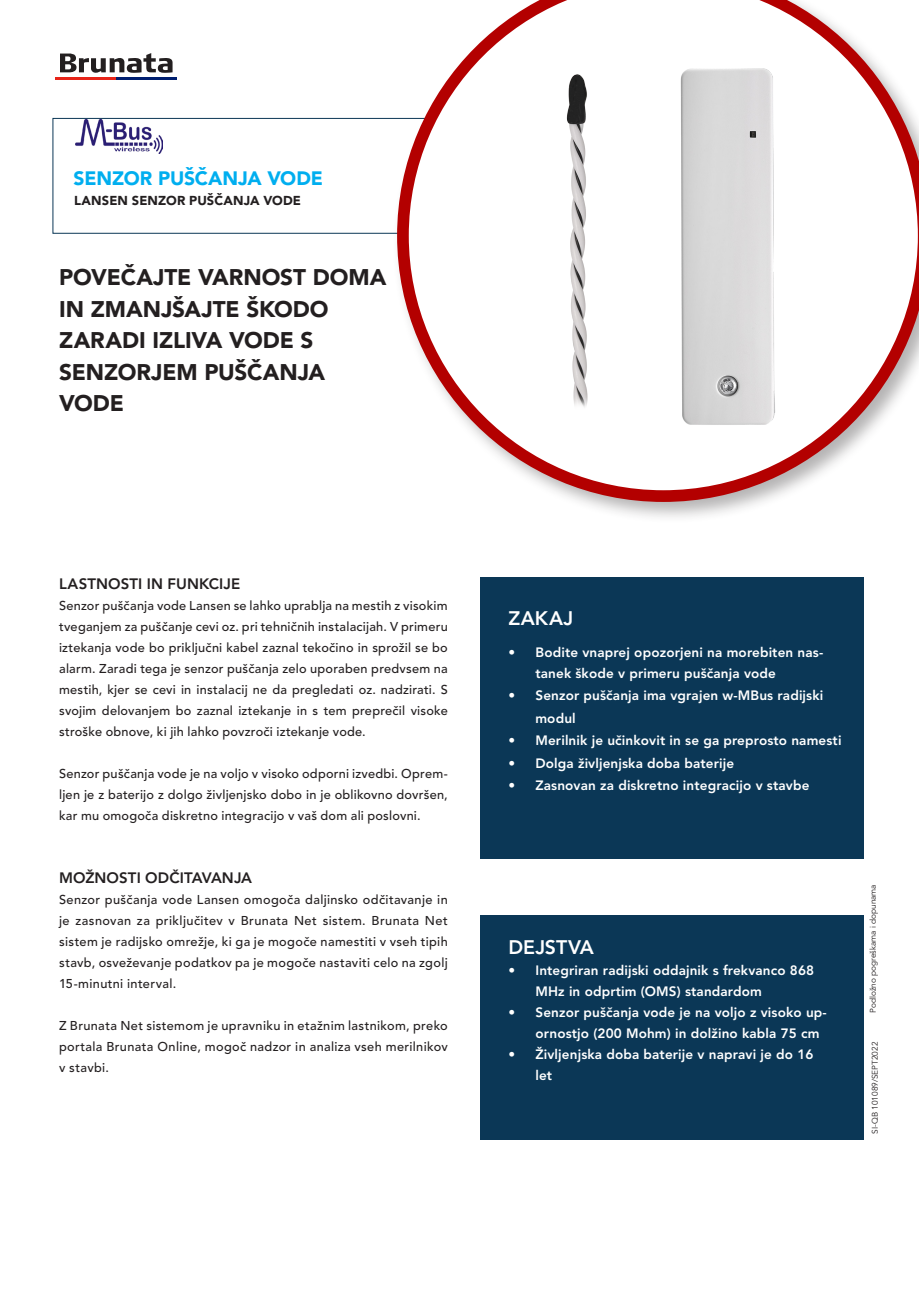
<style>
.page{position:relative;width:919px;height:1289px;background:#fff}
.page>*{position:absolute;margin:0;border:0;box-sizing:border-box;transform-origin:0 0}
.t1{font:900 22.5px/31.5px "Avenir LT Pro";letter-spacing:-.005em;color:#231f20}
.t2{font:800 19.5px "Avenir LT Pro";letter-spacing:.01em;color:#fff}
.t3{font:900 19.35px "Avenir LT Pro";letter-spacing:-.01em;color:#00aeef}
.t4{font:800 15px "Avenir LT Pro";letter-spacing:.005em;color:#231f20}
.t5{font:800 13.5px/21px "Avenir LT Pro";letter-spacing:.01em;color:#fff}
.t6{font:900 12.9px "Avenir LT Pro";letter-spacing:.01em;color:#231f20}
.Tekn__oplysn__ord{font:500 12.75px/21px "Avenir LT Pro";letter-spacing:.02em;color:#231f20;text-align:justify}
.Underrubrik_lille__k{font:8.25px "Avenir";color:#231f20}
.QB{font:8.25px "Avenir";color:#231f20}
</style>
<div class="page">
<div style="left:480px;top:577px;width:383px;height:281px;background:#0b3756"></div>
<div style="left:480px;top:914px;width:383px;height:225px;background:#0b3756"></div>
<div style="left:53px;top:118px;width:395px;height:115px;background:#fff;border:1px solid #0b3756"></div>
<div style="left:392px;top:0;width:526px;height:524px;background:#231f20;opacity:.34"></div>
<svg style="left:397px;top:0;width:521px;height:502px"></svg>
<svg style="left:60px;top:53px;width:112px;height:20px"></svg>
<hr style="left:55px;top:77px;width:61px;height:3px;background:#e72419">
<hr style="left:116px;top:77px;width:61px;height:3px;background:#001f70">
<img style="left:494px;top:4px;width:329px;height:464px">
<img style="left:76px;top:120px;width:86px;height:33px">
<h3 class="t3" style="left:73px;top:166px;width:251px">SENZOR PUŠČANJA VODE</h3>
<p class="t6" style="left:74px;top:193px;width:228px">LANSEN SENZOR PUŠČANJA VODE</p>
<p class="t1" style="left:59px;top:261px;width:329px">POVEČAJTE VARNOST DOMA<br>IN ZMANJŠAJTE ŠKODO<br>ZARADI IZLIVA VODE S</p>
<p class="t1" style="left:59px;top:356px;width:267px">SENZORJEM PUŠČANJA<br>VODE</p>
<p class="t4" style="left:59px;top:574px;width:182px">LASTNOSTI IN FUNKCIJE</p>
<p class="Tekn__oplysn__ord" style="left:59px;top:595px;width:390px">Senzor puščanja vode Lansen se lahko uprablja na mestih z visokim tveganjem za puščanje cevi oz. pri tehničnih instalacijah. V primeru iztekanja vode bo priključni kabel zaznal tekočino in sprožil se bo alarm. Zaradi tega je senzor puščanja zelo uporaben predvsem na mestih, kjer se cevi in instalacij ne da pregledati oz. nadzirati. S svojim delovanjem bo zaznal iztekanje in s tem preprečil visoke stroške obnove, ki jih lahko povzroči iztekanje vode.</p>
<p class="Tekn__oplysn__ord" style="left:59px;top:763px;width:390px">Senzor puščanja vode je na voljo v visoko odporni izvedbi. Oprem&shy;ljen je z baterijo z dolgo življenjsko dobo in je oblikovno dovršen, kar mu omogoča diskretno integracijo v vaš dom ali poslovni.</p>
<p class="t4" style="left:59px;top:868px;width:194px">MOŽNOSTI ODČITAVANJA</p>
<p class="Tekn__oplysn__ord" style="left:59px;top:889px;width:390px">Senzor puščanja vode Lansen omogoča daljinsko odčitavanje in je zasnovan za priključitev v Brunata Net sistem. Brunata Net sistem je radijsko omrežje, ki ga je mogoče namestiti v vseh tipih stavb, osveževanje podatkov pa je mogoče nastaviti celo na zgolj 15-minutni interval.</p>
<p class="Tekn__oplysn__ord" style="left:59px;top:1015px;width:390px">Z Brunata Net sistemom je upravniku in etažnim lastnikom, preko portala Brunata Online, mogoč nadzor in analiza vseh merilnikov v stavbi.</p>
<p class="t2" style="left:508px;top:607px;width:66px">ZAKAJ</p>
<p class="t5" style="left:535px;top:641px;width:289px;text-indent:-27px">• Bodite vnaprej opozorjeni na morebiten nas&shy;tanek škode v primeru puščanja vode</p>
<p class="t5" style="left:535px;top:684px;width:289px;line-height:22.5px;text-indent:-27px">• Senzor puščanja ima vgrajen w-MBus radijski modul</p>
<p class="t5" style="left:508px;top:730px;width:334px">• Merilnik je učinkovit in se ga preprosto namesti</p>
<p class="t5" style="left:508px;top:752px;width:227px">• Dolga življenjska doba baterije</p>
<p class="t5" style="left:508px;top:775px;width:302px">• Zasnovan za diskretno integracijo v stavbe</p>
<p class="t2" style="left:508px;top:935px;width:87px">DEJSTVA</p>
<p class="t5" style="left:535px;top:959px;width:280px;text-indent:-27px">• Integriran radijski oddajnik s frekvanco 868<br>MHz in odprtim (OMS) standardom</p>
<p class="t5" style="left:535px;top:1001px;width:293px;text-indent:-27px">• Senzor puščanja vode je na voljo z visoko up&shy;ornostjo (200 Mohm) in dolžino kabla 75 cm</p>
<p class="t5" style="left:535px;top:1043px;width:279px;text-indent:-27px">• Življenjska doba baterije v napravi je do 16 let</p>
<p class="Underrubrik_lille__k" style="left:868px;top:1012px;width:130px;rotate:-90deg">Podložno pogreškama i dopunama</p>
<p class="QB" style="left:870px;top:1133px;width:93px;rotate:-90deg">SI-QB 101089/SEPT2022</p>
</div>
